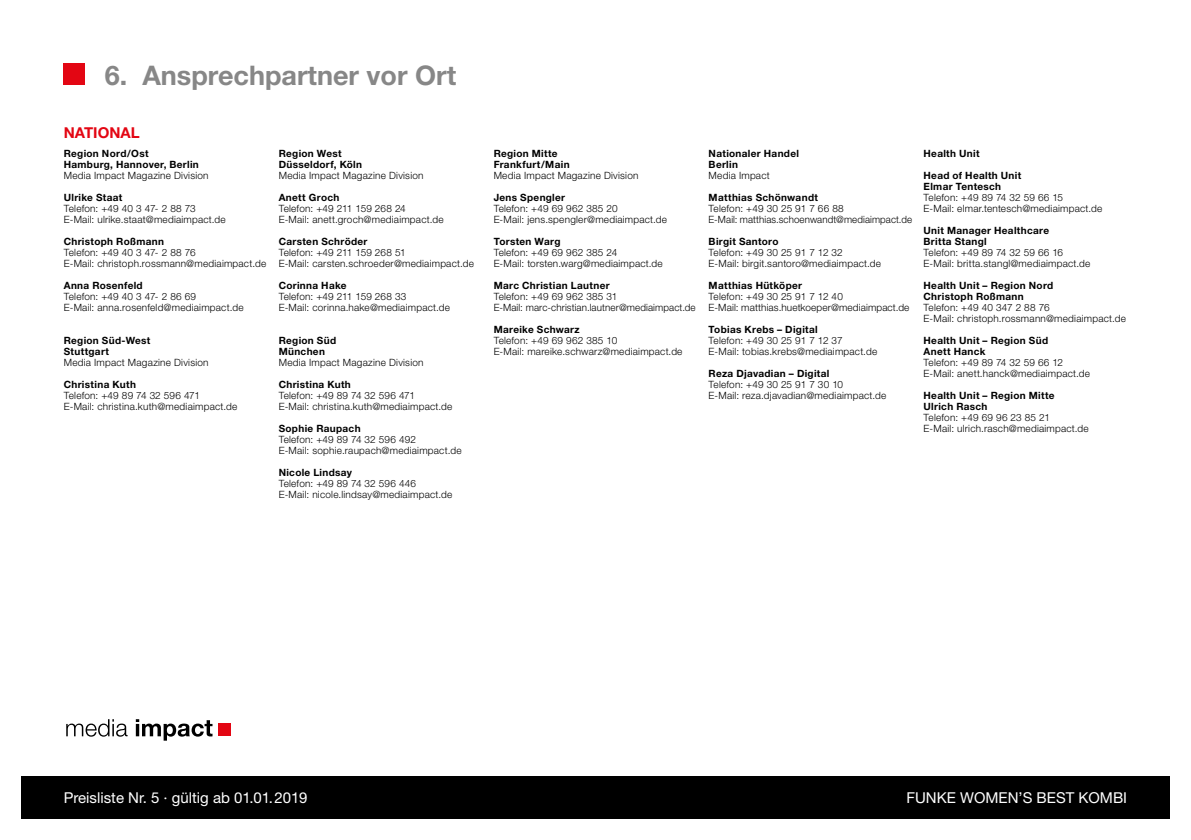
<style>
.page{position:relative;width:1191px;height:840px;background:#fff}
.page>*{position:absolute;margin:0;border:0;box-sizing:border-box;transform-origin:0 0}
.t1{font:700 27px "Helvetica Neue";color:#878787}
.t2{font:15px "Helvetica Neue";color:#fff}
.t3{font:700 15px "Helvetica Neue";color:#e30613}
.t4{font:300 10px/11px "Helvetica Neue";letter-spacing:.025em;color:#000}
.t5{font:700 10px/11px "Helvetica Neue";letter-spacing:.03em;color:#000}
</style>
<div class="page">
<div style="left:21px;top:775px;width:1148px;height:43px;background:#000"></div>
<div style="left:64px;top:64px;width:21px;height:21px;background:#e30613"></div>
<svg style="left:66px;top:719px;width:62px;height:17px"></svg>
<svg style="left:136px;top:719px;width:76px;height:21px"></svg>
<div style="left:219px;top:723px;width:12px;height:12px;background:#e30613"></div>
<h1 class="t1" style="left:105px;top:59px;width:353px">6. Ansprechpartner vor Ort</h1>
<h2 class="t3" style="left:64px;top:123px;width:77px">NATIONAL</h2>
<p class="t5" style="left:64px;top:147px;width:137px">Region Nord/Ost<br>Hamburg, Hannover, Berlin</p>
<p class="t4" style="left:64px;top:169px;width:146px">Media Impact Magazine Division</p>
<p class="t5" style="left:64px;top:191px;width:60px">Ulrike Staat</p>
<p class="t4" style="left:64px;top:202px;width:163px">Telefon: +49 40 3 47- 2 88 73<br>E-Mail: ulrike.staat@mediaimpact.de</p>
<p class="t5" style="left:64px;top:235px;width:102px">Christoph Roßmann</p>
<p class="t4" style="left:64px;top:246px;width:204px">Telefon: +49 40 3 47- 2 88 76<br>E-Mail: christoph.rossmann@mediaimpact.de</p>
<p class="t5" style="left:64px;top:279px;width:80px">Anna Rosenfeld</p>
<p class="t4" style="left:64px;top:290px;width:181px">Telefon: +49 40 3 47- 2 86 69<br>E-Mail: anna.rosenfeld@mediaimpact.de</p>
<p class="t5" style="left:64px;top:334px;width:88px">Region Süd-West<br>Stuttgart</p>
<p class="t4" style="left:64px;top:356px;width:146px">Media Impact Magazine Division</p>
<p class="t5" style="left:64px;top:378px;width:74px">Christina Kuth</p>
<p class="t4" style="left:64px;top:389px;width:175px">Telefon: +49 89 74 32 596 471<br>E-Mail: christina.kuth@mediaimpact.de</p>
<p class="t5" style="left:279px;top:147px;width:85px">Region West<br>Düsseldorf, Köln</p>
<p class="t4" style="left:279px;top:169px;width:146px">Media Impact Magazine Division</p>
<p class="t5" style="left:279px;top:191px;width:62px">Anett Groch</p>
<p class="t4" style="left:279px;top:202px;width:166px">Telefon: +49 211 159 268 24<br>E-Mail: anett.groch@mediaimpact.de</p>
<p class="t5" style="left:279px;top:235px;width:90px">Carsten Schröder</p>
<p class="t4" style="left:279px;top:246px;width:197px">Telefon: +49 211 159 268 51<br>E-Mail: carsten.schroeder@mediaimpact.de</p>
<p class="t5" style="left:279px;top:279px;width:69px">Corinna Hake</p>
<p class="t4" style="left:279px;top:290px;width:173px">Telefon: +49 211 159 268 33<br>E-Mail: corinna.hake@mediaimpact.de</p>
<p class="t5" style="left:279px;top:334px;width:59px">Region Süd<br>München</p>
<p class="t4" style="left:279px;top:356px;width:146px">Media Impact Magazine Division</p>
<p class="t5" style="left:279px;top:378px;width:74px">Christina Kuth</p>
<p class="t4" style="left:279px;top:389px;width:175px">Telefon: +49 89 74 32 596 471<br>E-Mail: christina.kuth@mediaimpact.de</p>
<p class="t5" style="left:279px;top:422px;width:83px">Sophie Raupach</p>
<p class="t4" style="left:279px;top:433px;width:184px">Telefon: +49 89 74 32 596 492<br>E-Mail: sophie.raupach@mediaimpact.de</p>
<p class="t5" style="left:279px;top:466px;width:75px">Nicole Lindsay</p>
<p class="t4" style="left:279px;top:477px;width:175px">Telefon: +49 89 74 32 596 446<br>E-Mail: nicole.lindsay@mediaimpact.de</p>
<p class="t5" style="left:494px;top:147px;width:77px">Region Mitte<br>Frankfurt/Main</p>
<p class="t4" style="left:494px;top:169px;width:146px">Media Impact Magazine Division</p>
<p class="t5" style="left:494px;top:191px;width:73px">Jens Spengler</p>
<p class="t4" style="left:494px;top:202px;width:175px">Telefon: +49 69 962 385 20<br>E-Mail: jens.spengler@mediaimpact.de</p>
<p class="t5" style="left:494px;top:235px;width:68px">Torsten Warg</p>
<p class="t4" style="left:494px;top:246px;width:171px">Telefon: +49 69 962 385 24<br>E-Mail: torsten.warg@mediaimpact.de</p>
<p class="t5" style="left:494px;top:279px;width:117px">Marc Christian Lautner</p>
<p class="t4" style="left:494px;top:290px;width:203px">Telefon: +49 69 962 385 31<br>E-Mail: marc-christian.lautner@mediaimpact.de</p>
<p class="t5" style="left:494px;top:323px;width:88px">Mareike Schwarz</p>
<p class="t4" style="left:494px;top:334px;width:190px">Telefon: +49 69 962 385 10<br>E-Mail: mareike.schwarz@mediaimpact.de</p>
<p class="t5" style="left:708px;top:147px;width:92px">Nationaler Handel<br>Berlin</p>
<p class="t4" style="left:708px;top:169px;width:63px">Media Impact</p>
<p class="t5" style="left:708px;top:191px;width:111px">Matthias Schönwandt</p>
<p class="t4" style="left:708px;top:202px;width:205px">Telefon: +49 30 25 91 7 66 88<br>E-Mail: matthias.schoenwandt@mediaimpact.de</p>
<p class="t5" style="left:708px;top:235px;width:71px">Birgit Santoro</p>
<p class="t4" style="left:708px;top:246px;width:174px">Telefon: +49 30 25 91 7 12 32<br>E-Mail: birgit.santoro@mediaimpact.de</p>
<p class="t5" style="left:708px;top:279px;width:95px">Matthias Hütköper</p>
<p class="t4" style="left:708px;top:290px;width:202px">Telefon: +49 30 25 91 7 12 40<br>E-Mail: matthias.huetkoeper@mediaimpact.de</p>
<p class="t5" style="left:708px;top:323px;width:111px">Tobias Krebs – Digital</p>
<p class="t4" style="left:708px;top:334px;width:170px">Telefon: +49 30 25 91 7 12 37<br>E-Mail: tobias.krebs@mediaimpact.de</p>
<p class="t5" style="left:708px;top:367px;width:122px">Reza Djavadian – Digital</p>
<p class="t4" style="left:708px;top:378px;width:179px">Telefon: +49 30 25 91 7 30 10<br>E-Mail: reza.djavadian@mediaimpact.de</p>
<p class="t5" style="left:923px;top:147px;width:57px">Health Unit</p>
<p class="t5" style="left:923px;top:169px;width:99px">Head of Health Unit<br>Elmar Tentesch</p>
<p class="t4" style="left:923px;top:191px;width:180px">Telefon: +49 89 74 32 59 66 15<br>E-Mail: elmar.tentesch@mediaimpact.de</p>
<p class="t5" style="left:923px;top:224px;width:127px">Unit Manager Healthcare<br>Britta Stangl</p>
<p class="t4" style="left:923px;top:246px;width:168px">Telefon: +49 89 74 32 59 66 16<br>E-Mail: britta.stangl@mediaimpact.de</p>
<p class="t5" style="left:923px;top:279px;width:131px">Health Unit – Region Nord<br>Christoph Roßmann</p>
<p class="t4" style="left:923px;top:301px;width:204px">Telefon: +49 40 347 2 88 76<br>E-Mail: christoph.rossmann@mediaimpact.de</p>
<p class="t5" style="left:923px;top:334px;width:126px">Health Unit – Region Süd<br>Anett Hanck</p>
<p class="t4" style="left:923px;top:356px;width:168px">Telefon: +49 89 74 32 59 66 12<br>E-Mail: anett.hanck@mediaimpact.de</p>
<p class="t5" style="left:923px;top:389px;width:133px">Health Unit – Region Mitte<br>Ulrich Rasch</p>
<p class="t4" style="left:923px;top:411px;width:167px">Telefon: +49 69 96 23 85 21<br>E-Mail: ulrich.rasch@mediaimpact.de</p>
<h2 class="t2" style="left:64px;top:788px;width:245px">Preisliste Nr. 5 · gültig ab 01.01.2019</h2>
<h2 class="t2" style="left:906px;top:788px;width:222px">FUNKE WOMEN’S BEST KOMBI</h2>
</div>
